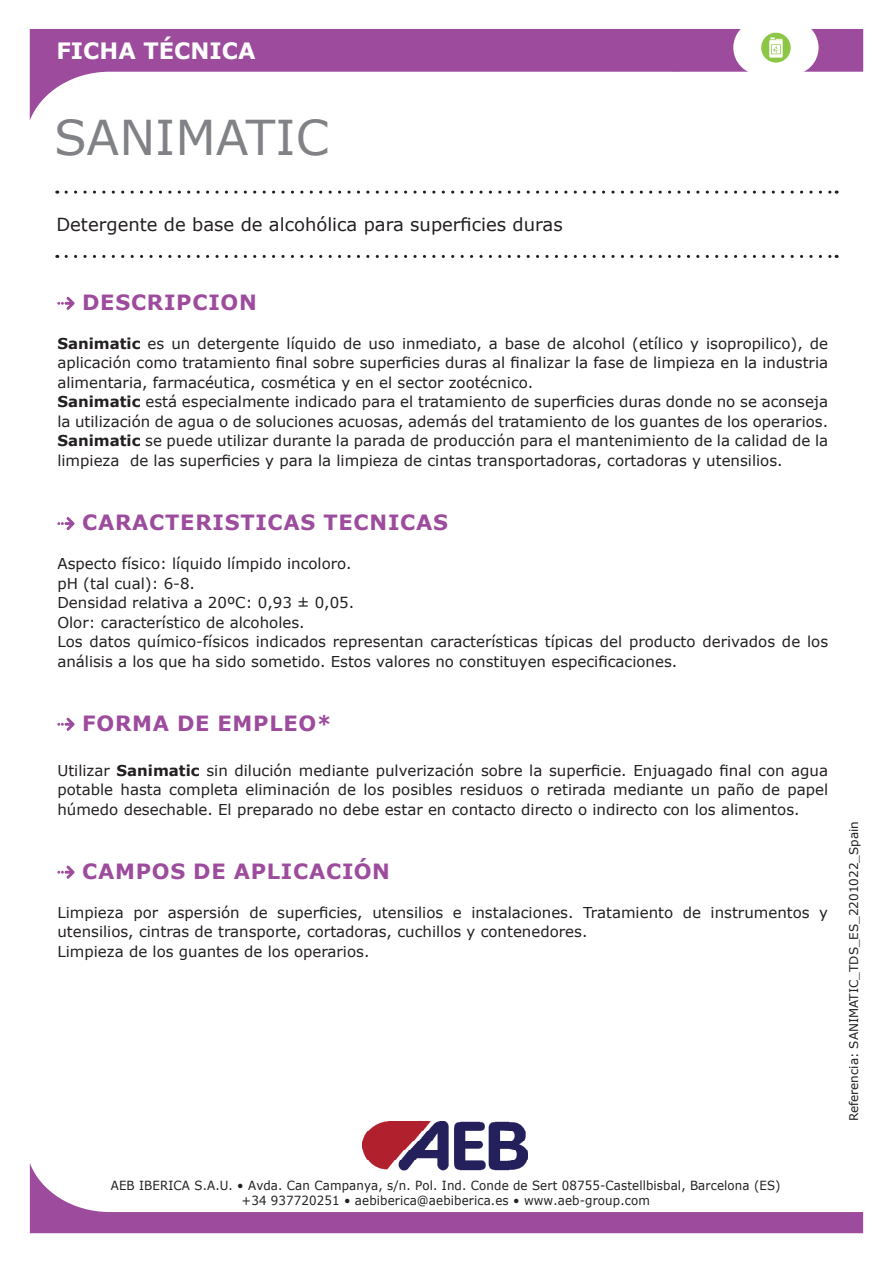
<style>
.page{position:relative;width:893px;height:1263px;background:#fff}
.page>*{position:absolute;margin:0;border:0;box-sizing:border-box;transform-origin:0 0}
.t1{font:48px "Verdana";color:#808285}
.t2{font:700 22.5px "Verdana";color:#fff}
.t3{font:700 21px "Verdana";letter-spacing:.035em;color:#9d4c9d}
.t4{font:18px "Verdana";color:#231f20}
.t5{font:15px/19.5px "Verdana";color:#231f20}
.t6{font:12.6px/15.1px "Verdana";letter-spacing:.01em;color:#231f20;text-align:center;scale:.94 1}
.t7{font:12px "Verdana";color:#231f20}
.s1{font-weight:700}
</style>
<div class="page">
<svg style="left:66px;top:191px;width:771px;height:3px"></svg>
<svg style="left:66px;top:255px;width:771px;height:3px"></svg>
<img style="left:363px;top:1121px;width:164px;height:42px">
<svg style="left:30px;top:1163px;width:833px;height:70px"></svg>
<svg style="left:30px;top:29px;width:833px;height:91px"></svg>
<div style="left:733px;top:21px;width:86px;height:54px;background:#fff;border-radius:27px"></div>
<div style="left:761px;top:33px;width:30px;height:30px;background:#8bc644;border-radius:50%"></div>
<svg style="left:769px;top:37px;width:14px;height:21px"></svg>
<svg style="left:57px;top:297px;width:18px;height:13px"></svg>
<svg style="left:57px;top:517px;width:18px;height:13px"></svg>
<svg style="left:57px;top:718px;width:18px;height:13px"></svg>
<svg style="left:57px;top:866px;width:18px;height:13px"></svg>
<h2 class="t2" style="left:56px;top:35px;width:201px">FICHA TÉCNICA</h2>
<h1 class="t1" style="left:54px;top:104px;width:276px">SANIMATIC</h1>
<p class="t4" style="left:56px;top:212px;width:508px">Detergente de base de alcohólica para superficies duras</p>
<h3 class="t3" style="left:82px;top:287px;width:176px">DESCRIPCION</h3>
<p class="t5" style="left:57px;top:334px;width:772px"><span class="s1">Sanimatic</span> es un detergente líquido de uso inmediato, a base de alcohol (etílico y isopropilico), de aplicación como tratamiento final sobre superficies duras al finalizar la fase de limpieza en la industria alimentaria, farmacéutica, cosmética y en el sector zootécnico.<br><span class="s1">Sanimatic</span> está especialmente indicado para el tratamiento de superficies duras donde no se aconseja la utilización de agua o de soluciones acuosas, además del tratamiento de los guantes de los operarios.<br><span class="s1">Sanimatic</span> se puede utilizar durante la parada de producción para el mantenimiento de la calidad de la limpieza de las superficies y para la limpieza de cintas transportadoras, cortadoras y utensilios.</p>
<h3 class="t3" style="left:82px;top:508px;width:367px">CARACTERISTICAS TECNICAS</h3>
<p class="t5" style="left:57px;top:554px;width:772px">Aspecto físico: líquido límpido incoloro.<br>pH (tal cual): 6-8.<br>Densidad relativa a 20ºC: 0,93 ± 0,05.<br>Olor: característico de alcoholes.<br>Los datos químico-físicos indicados representan características típicas del producto derivados de los análisis a los que ha sido sometido. Estos valores no constituyen especificaciones.</p>
<h3 class="t3" style="left:82px;top:708px;width:251px">FORMA DE EMPLEO*</h3>
<p class="t5" style="left:57px;top:760px;width:772px;text-align:justify">Utilizar <span class="s1">Sanimatic</span> sin dilución mediante pulverización sobre la superficie. Enjuagado final con agua potable hasta completa eliminación de los posibles residuos o retirada mediante un paño de papel húmedo desechable. El preparado no debe estar en contacto directo o indirecto con los alimentos.</p>
<h3 class="t3" style="left:82px;top:856px;width:309px">CAMPOS DE APLICACIÓN</h3>
<p class="t5" style="left:57px;top:902px;width:772px">Limpieza por aspersión de superficies, utensilios e instalaciones. Tratamiento de instrumentos y utensilios, cintras de transporte, cortadoras, cuchillos y contenedores.<br>Limpieza de los guantes de los operarios.</p>
<p class="t7" style="left:845px;top:1121px;width:301px;rotate:-90deg">Referencia: SANIMATIC_TDS_ES_2201022_Spain</p>
<p class="t6" style="left:111px;top:1177px;width:714px">AEB IBERICA S.A.U. • Avda. Can Campanya, s/n. Pol. Ind. Conde de Sert 08755-Castellbisbal, Barcelona (ES) +34 937720251 • aebiberica@aebiberica.es • www.aeb-group.com</p>
</div>
